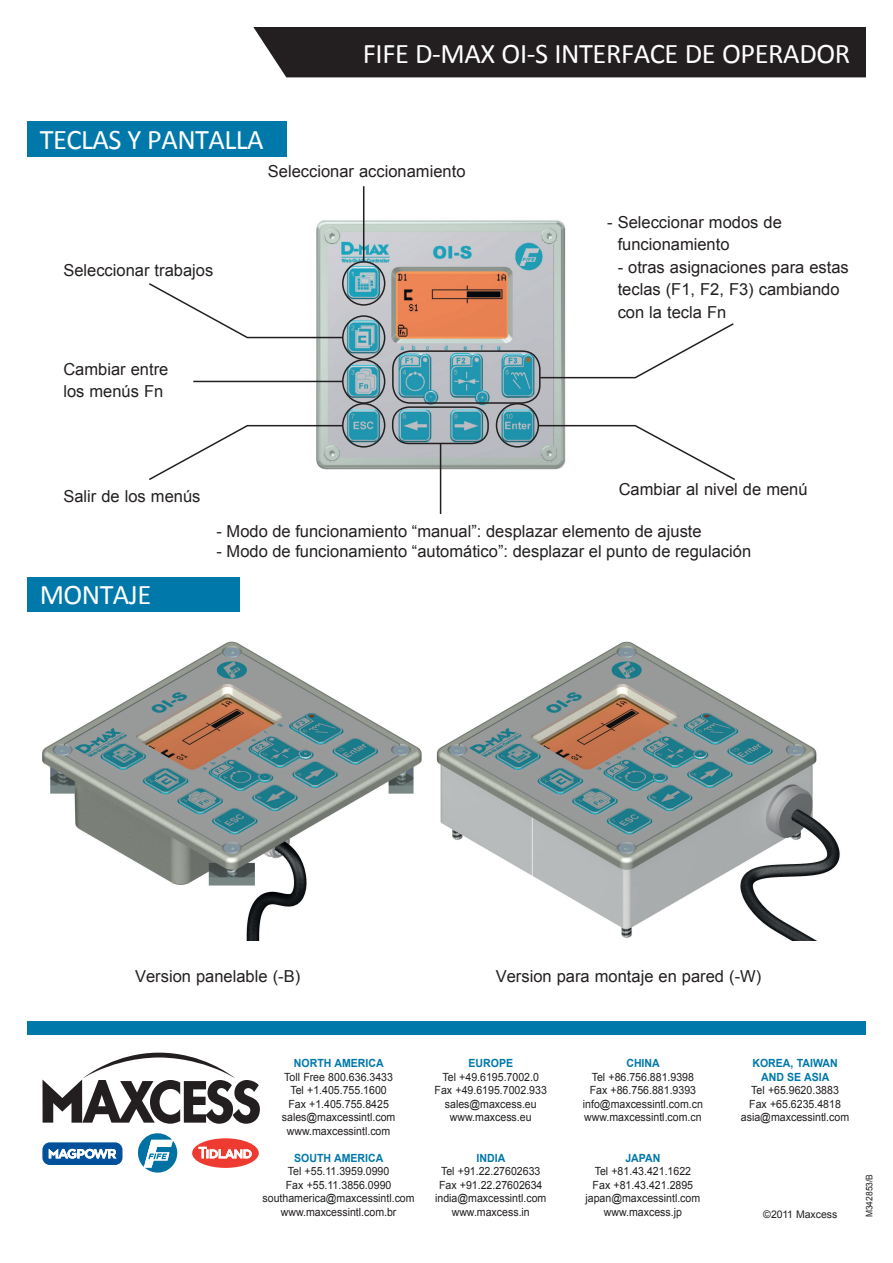
<style>
.page{position:relative;width:893px;height:1263px;background:#fff}
.page>*{position:absolute;margin:0;border:0;box-sizing:border-box;transform-origin:0 0}
.Sub_Head_Bar_White{font:28.5px "Calibri";letter-spacing:-.015em;color:#fff}
.Body{font:16.5px/22.5px "Arial";color:#231f20}
.t1{font:11.25px/13.5px "Arial";color:#231f20;text-align:center;scale:.94 1}
.t2{font:700 11.25px/13.5px "Arial";color:#0078aa;text-align:center;scale:.94 1}
.t3{font:10.5px "Arial";color:#231f20}
.Boilerplate_Addresse{font:9px "Arial";color:#231f20;scale:.94 1}
</style>
<div class="page">
<div style="left:253px;top:27px;width:613px;height:50px;background:#231f20"></div>
<img style="left:310px;top:216px;width:256px;height:261px">
<div style="left:342px;top:261px;width:43px;height:45px;border:2px solid #231f20;border-radius:50%"></div>
<div style="left:342px;top:315px;width:43px;height:45px;border:2px solid #231f20;border-radius:50%"></div>
<div style="left:342px;top:359px;width:43px;height:45px;border:2px solid #231f20;border-radius:50%"></div>
<div style="left:342px;top:403px;width:43px;height:45px;border:2px solid #231f20;border-radius:50%"></div>
<div style="left:496px;top:403px;width:43px;height:45px;border:2px solid #231f20;border-radius:50%"></div>
<div style="left:392px;top:406px;width:97px;height:38px;border:2px solid #231f20;border-radius:16px"></div>
<div style="left:392px;top:350px;width:149px;height:54px;border:2px solid #231f20;border-radius:18px"></div>
<hr style="left:193px;top:381px;width:149px;height:1px;background:#231f20">
<hr style="left:363px;top:186px;width:1px;height:75px;background:#231f20">
<svg style="left:537px;top:424px;width:198px;height:56px"></svg>
<svg style="left:539px;top:322px;width:195px;height:57px"></svg>
<svg style="left:149px;top:282px;width:195px;height:57px"></svg>
<svg style="left:149px;top:424px;width:195px;height:56px"></svg>
<hr style="left:440px;top:444px;width:1px;height:70px;background:#231f20">
<img style="left:42px;top:641px;width:798px;height:300px">
<div style="left:27px;top:122px;width:259px;height:35px;background:#0078aa"></div>
<div style="left:27px;top:577px;width:213px;height:35px;background:#0078aa"></div>
<div style="left:27px;top:1021px;width:839px;height:14px;background:#0078aa"></div>
<svg style="left:137px;top:1133px;width:40px;height:39px"></svg>
<svg style="left:192px;top:1138px;width:67px;height:30px"></svg>
<svg style="left:43px;top:1053px;width:217px;height:71px"></svg>
<svg style="left:42px;top:1142px;width:80px;height:23px"></svg>
<p class="Sub_Head_Bar_White" style="left:40px;top:121px;width:225px">TECLAS Y PANTALLA</p>
<p class="Sub_Head_Bar_White" style="left:363px;top:35px;width:489px">FIFE D-MAX OI-S INTERFACE DE OPERADOR</p>
<p class="Body" style="left:63px;top:259px;width:151px">Seleccionar trabajos</p>
<p class="Body" style="left:63px;top:358px;width:106px">Cambiar entre los menús Fn</p>
<p class="Body" style="left:63px;top:485px;width:139px">Salir de los menús</p>
<p class="Body" style="left:268px;top:160px;width:199px">Seleccionar accionamiento</p>
<p class="Body" style="left:618px;top:211px;width:166px;text-indent:-11px">- Seleccionar modos de funcionamiento</p>
<p class="Body" style="left:618px;top:256px;width:233px">- otras asignaciones para estas teclas (F1, F2, F3) cambiando con la tecla Fn</p>
<p class="Body" style="left:619px;top:478px;width:190px">Cambiar al nivel de menú</p>
<p class="Sub_Head_Bar_White" style="left:40px;top:576px;width:113px">MONTAJE</p>
<p class="Body" style="left:216px;top:520px;width:487px">- Modo de funcionamiento “manual”: desplazar elemento de ajuste</p>
<p class="Body" style="left:216px;top:540px;width:536px">- Modo de funcionamiento “automático”: desplazar el punto de regulación</p>
<p class="Body" style="left:135px;top:965px;width:167px">Version panelable (-B)</p>
<p class="Body" style="left:496px;top:965px;width:267px">Version para montaje en pared (-W)</p>
<p class="t2" style="left:294px;top:1057px;width:97px">NORTH AMERICA</p>
<p class="t1" style="left:282px;top:1070px;width:122px">Toll Free 800.636.3433<br>Tel +1.405.755.1600<br>Fax +1.405.755.8425 sales@maxcessintl.com www.maxcessintl.com</p>
<p class="t2" style="left:294px;top:1151px;width:96px">SOUTH AMERICA</p>
<p class="t1" style="left:263px;top:1164px;width:163px">Tel +55.11.3959.0990<br>Fax +55.11.3856.0990 southamerica@maxcessintl.com www.maxcessintl.com.br</p>
<p class="t2" style="left:468px;top:1057px;width:49px">EUROPE</p>
<p class="t1" style="left:435px;top:1070px;width:121px">Tel +49.6195.7002.0<br>Fax +49.6195.7002.933 sales@maxcess.eu www.maxcess.eu</p>
<p class="t2" style="left:477px;top:1151px;width:32px">INDIA</p>
<p class="t1" style="left:435px;top:1164px;width:120px">Tel +91.22.27602633<br>Fax +91.22.27602634 india@maxcessintl.com www.maxcess.in</p>
<p class="t2" style="left:626px;top:1057px;width:37px">CHINA</p>
<p class="t1" style="left:583px;top:1070px;width:129px">Tel +86.756.881.9398<br>Fax +86.756.881.9393 info@maxcessintl.com.cn www.maxcessintl.com.cn</p>
<p class="t2" style="left:625px;top:1151px;width:39px">JAPAN</p>
<p class="t1" style="left:585px;top:1164px;width:124px">Tel +81.43.421.1622<br>Fax +81.43.421.2895 japan@maxcessintl.com www.maxcess.jp</p>
<p class="t2" style="left:752px;top:1057px;width:92px">KOREA, TAIWAN<br>AND SE ASIA</p>
<p class="t1" style="left:741px;top:1083px;width:117px">Tel +65.9620.3883<br>Fax +65.6235.4818 asia@maxcessintl.com</p>
<p class="t3" style="left:763px;top:1208px;width:76px">©2011 Maxcess</p>
<p class="Boilerplate_Addresse" style="left:863px;top:1217px;width:48px;rotate:-90deg">M342853/B</p>
</div>
